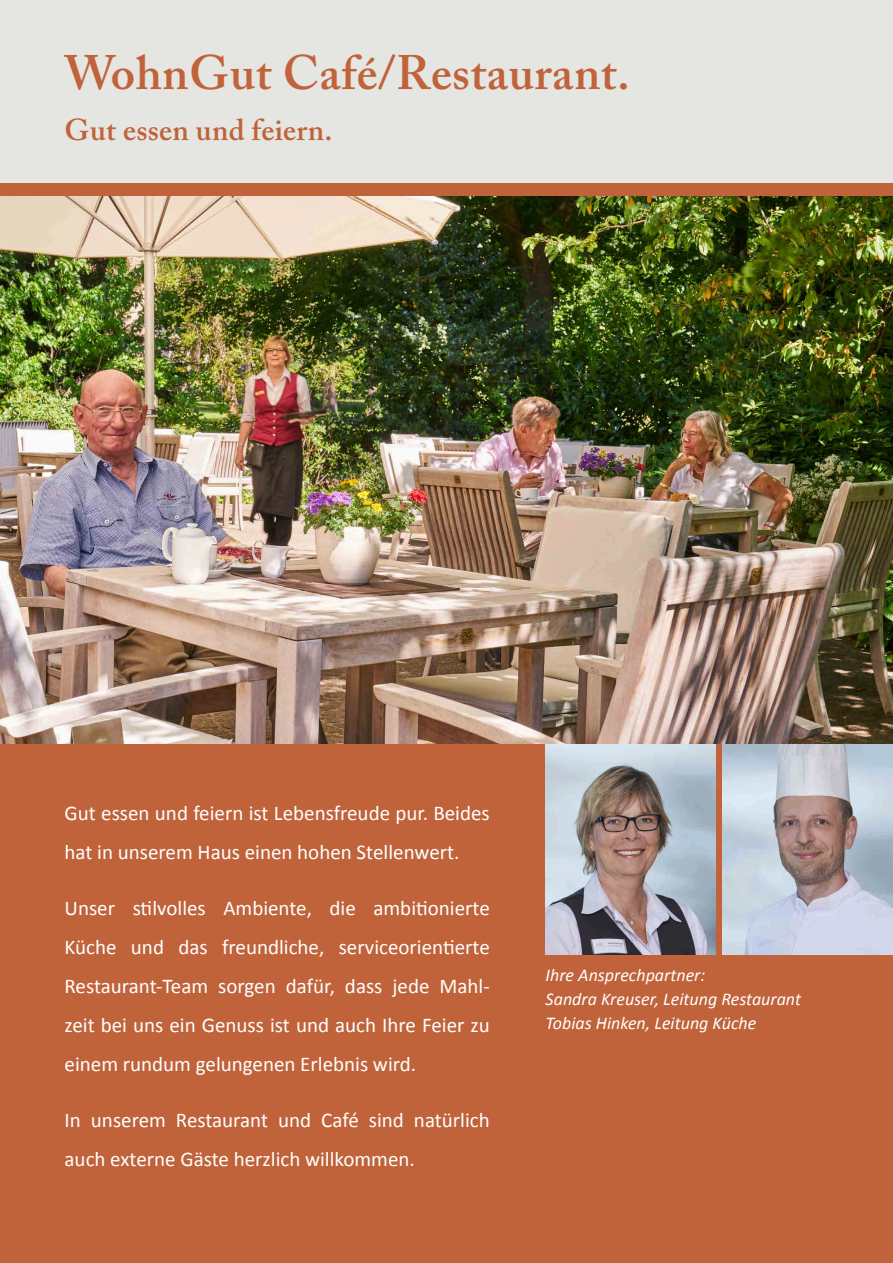
<style>
.page{position:relative;width:893px;height:1263px;background:#e5e5e1}
.page>*{position:absolute;margin:0;border:0;box-sizing:border-box;transform-origin:0 0}
.t1{font:600 48px "Adobe Caslon Pro";letter-spacing:.01em;color:#c0633b}
.t2{font:600 30px "Adobe Caslon Pro";letter-spacing:.01em;color:#c0633b}
.t3{font:21px/39px "Calibri";color:#fff}
.t4{font:italic 18px/24px "Calibri";color:#fff}
</style>
<div class="page">
<img style="left:0;top:196px;width:893px;height:548px">
<div style="left:0;top:744px;width:893px;height:519px;background:#c0633b"></div>
<div style="left:0;top:183px;width:893px;height:13px;background:#c0633b"></div>
<img style="left:546px;top:744px;width:170px;height:211px">
<img style="left:723px;top:744px;width:170px;height:211px">
<h1 class="t1" style="left:65px;top:53px;width:567px">WohnGut Café/Restaurant.</h1>
<h2 class="t2" style="left:65px;top:118px;width:269px">Gut essen und feiern.</h2>
<p class="t3" style="left:65px;top:794px;width:427px">Gut essen und feiern ist Lebensfreude pur. Beides hat in unserem Haus einen hohen Stellenwert.</p>
<p class="t3" style="left:65px;top:888px;width:427px;text-align:justify">Unser stilvolles Ambiente, die ambitionierte Küche und das freundliche, serviceorientierte Restaurant-Team sorgen dafür, dass jede Mahl&shy;zeit bei uns ein Genuss ist und auch Ihre Feier zu einem rundum gelungenen Erlebnis wird.</p>
<p class="t3" style="left:65px;top:1101px;width:427px">In unserem Restaurant und Café sind natürlich auch externe Gäste herzlich willkommen.</p>
<p class="t4" style="left:546px;top:964px;width:257px">Ihre Ansprechpartner:<br>Sandra Kreuser, Leitung Restaurant<br>Tobias Hinken, Leitung Küche</p>
</div>
